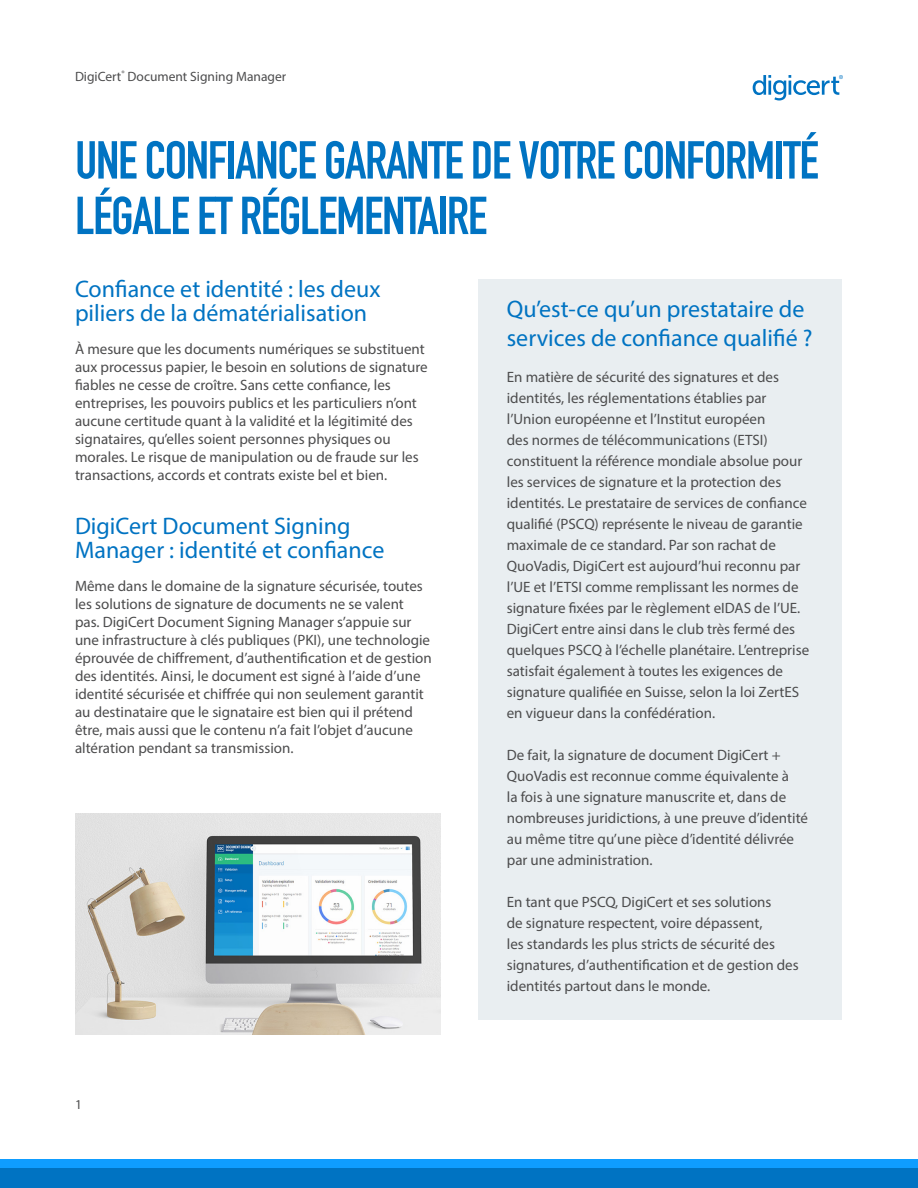
<style>
.page{position:relative;width:918px;height:1188px;background:#fff}
.page>*{position:absolute;margin:0;border:0;box-sizing:border-box;transform-origin:0 0}
.H1_-_32_37_-25__0174{font:700 52.5px/55.5px "DIN Condensed";letter-spacing:-.025em;color:#0073c2}
.H2B_-_16_Auto_0__017{font:24px/24px "Myriad Pro";color:#0073c2}
.P2B_Following_H1_H2{font:15px/18px "Myriad Pro";color:#4c4c4d}
.P1_-_10_14_0__4C4C4D{font:15px/21px "Myriad Pro";color:#4c4c4d}
.P3_Page_Numbers_Doc{font:13.5px "Myriad Pro";color:#4c4c4d}
</style>
<div class="page">
<div style="left:0;top:1168px;width:918px;height:20px;background:#0073c2"></div>
<div style="left:0;top:1160px;width:918px;height:8px;background:#0f9dff"></div>
<svg style="left:753px;top:75px;width:90px;height:25px"></svg>
<div style="left:478px;top:279px;width:364px;height:741px;background:#e9eef1"></div>
<img style="left:75px;top:814px;width:365px;height:221px">
<p class="P3_Page_Numbers_Doc" style="left:75px;top:68px;width:213px">DigiCert<sup>®</sup> Document Signing Manager</p>
<p class="H1_-_32_37_-25__0174" style="left:75px;top:132px;width:745px">UNE CONFIANCE GARANTE DE VOTRE CONFORMITÉ<br>LÉGALE ET RÉGLEMENTAIRE</p>
<p class="H2B_-_16_Auto_0__017" style="left:75px;top:277px;width:307px">Confiance et identité : les deux piliers de la dématérialisation</p>
<p class="P2B_Following_H1_H2" style="left:75px;top:340px;width:354px">À mesure que les documents numériques se substituent aux processus papier, le besoin en solutions de signature fiables ne cesse de croître. Sans cette confiance, les entreprises, les pouvoirs publics et les particuliers n’ont aucune certitude quant à la validité et la légitimité des signataires, qu’elles soient personnes physiques ou morales. Le risque de manipulation ou de fraude sur les transactions, accords et contrats existe bel et bien.</p>
<p class="H2B_-_16_Auto_0__017" style="left:75px;top:514px;width:311px">DigiCert Document Signing<br>Manager : identité et confiance</p>
<p class="P2B_Following_H1_H2" style="left:75px;top:577px;width:358px">Même dans le domaine de la signature sécurisée, toutes les solutions de signature de documents ne se valent pas. DigiCert Document Signing Manager s’appuie sur une infrastructure à clés publiques (PKI), une technologie éprouvée de chiffrement, d’authentification et de gestion des identités. Ainsi, le document est signé à l’aide d’une identité sécurisée et chiffrée qui non seulement garantit au destinataire que le signataire est bien qui il prétend être, mais aussi que le contenu n’a fait l’objet d’aucune altération pendant sa transmission.</p>
<p class="P3_Page_Numbers_Doc" style="left:75px;top:1096px;width:8px">1</p>
<p class="H2B_-_16_Auto_0__017" style="left:507px;top:294px;width:307px;line-height:28.8px">Qu’est-ce qu’un prestataire de services de confiance qualifié ?</p>
<p class="P2B_Following_H1_H2" style="left:507px;top:366px;width:304px;line-height:21px">En matière de sécurité des signatures et des identités, les réglementations établies par l’Union européenne et l’Institut européen<br>des normes de télécommunications (ETSI) constituent la référence mondiale absolue pour les services de signature et la protection des identités. Le prestataire de services de confiance qualifié (PSCQ) représente le niveau de garantie maximale de ce standard. Par son rachat de QuoVadis, DigiCert est aujourd’hui reconnu par l’UE et l’ETSI comme remplissant les normes de signature fixées par le règlement eIDAS de l’UE.<br>DigiCert entre ainsi dans le club très fermé des quelques PSCQ à l’échelle planétaire. L’entreprise satisfait également à toutes les exigences de signature qualifiée en Suisse, selon la loi ZertES en vigueur dans la confédération.</p>
<p class="P1_-_10_14_0__4C4C4D" style="left:507px;top:744px;width:303px">De fait, la signature de document DigiCert + QuoVadis est reconnue comme équivalente à<br>la fois à une signature manuscrite et, dans de nombreuses juridictions, à une preuve d’identité au même titre qu’une pièce d’identité délivrée par une administration.</p>
<p class="P1_-_10_14_0__4C4C4D" style="left:507px;top:891px;width:293px">En tant que PSCQ, DigiCert et ses solutions<br>de signature respectent, voire dépassent,<br>les standards les plus stricts de sécurité des signatures, d’authentification et de gestion des identités partout dans le monde.</p>
</div>
